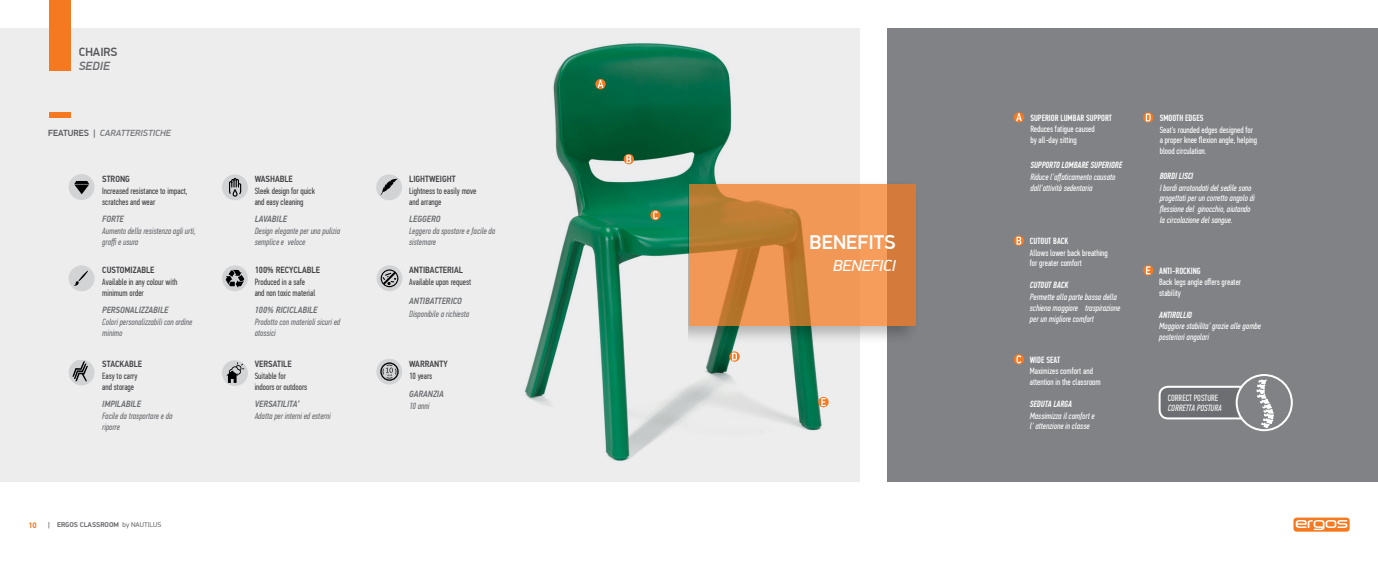
<style>
.page{position:relative;width:1378px;height:567px;background:#fff}
.page>*{position:absolute;margin:0;border:0;box-sizing:border-box;transform-origin:0 0}
.t1{font:500 20px "PF Din Display Pro";color:#fff}
.t2{font:italic 16px "PF Din Display Pro";color:#fff}
.t3{font:500 12px "PF Din Display Pro";color:#565659}
.t4{font:italic 500 12px "PF Din Display Pro";color:#6d6e71}
.t5{font:italic 9px/10.8px "PF Din Text Comp Pro";color:#fff}
.t6{font:italic 9px/10.8px "PF Din Text Comp Pro";color:#6d6e71}
.t7{font:9px/10.8px "PF Din Text Comp Pro";color:#414042}
.t8{font:9px/10.8px "PF Din Text Comp Pro";color:#fff}
.t9{font:italic 500 9px "PF Din Text Cond Pro";color:#6d6e71}
.t10{font:500 9px "PF Din Text Cond Pro";color:#414042}
.t11{font:italic 500 9px "PF Din Text Comp Pro";color:#fff}
.t12{font:500 9px "PF Din Text Comp Pro";color:#fff}
.t13{font:italic 500 9px "PF Din Display Pro";color:#7b7c7f}
.t14{font:700 8px "PF Din Display Pro";color:#f47920}
.t15{font:700 7px "PF Din Display Pro";color:#6d6e71}
.s1{font-style:normal;color:#565659}
.s2{font-weight:400}
</style>
<div class="page">
<div style="left:1293px;top:518px;width:56px;height:14px;background:#f47920;border-radius:3px"></div>
<svg style="left:1295px;top:520px;width:52px;height:10px"></svg>
<div style="left:887px;top:28px;width:491px;height:454px;background:#808285"></div>
<div style="left:0;top:28px;width:859px;height:454px;background:#ededee"></div>
<div style="left:49px;top:112px;width:21px;height:6px;background:#f47920"></div>
<div style="left:49px;top:0;width:21px;height:71px;background:#f47920"></div>
<svg style="left:1013px;top:112px;width:11px;height:11px"></svg>
<svg style="left:1016px;top:113px;width:6px;height:8px"></svg>
<svg style="left:1013px;top:236px;width:11px;height:10px"></svg>
<svg style="left:1016px;top:237px;width:5px;height:8px"></svg>
<svg style="left:1013px;top:354px;width:11px;height:10px"></svg>
<svg style="left:1016px;top:355px;width:5px;height:8px"></svg>
<svg style="left:1143px;top:112px;width:10px;height:11px"></svg>
<svg style="left:1146px;top:114px;width:4px;height:7px"></svg>
<svg style="left:1143px;top:265px;width:10px;height:11px"></svg>
<svg style="left:1146px;top:266px;width:4px;height:8px"></svg>
<img style="left:525px;top:28px;width:335px;height:454px">
<svg style="left:595px;top:79px;width:10px;height:10px"></svg>
<svg style="left:597px;top:80px;width:6px;height:8px"></svg>
<svg style="left:623px;top:154px;width:11px;height:10px"></svg>
<svg style="left:626px;top:155px;width:5px;height:8px"></svg>
<svg style="left:650px;top:210px;width:10px;height:10px"></svg>
<svg style="left:653px;top:211px;width:5px;height:8px"></svg>
<svg style="left:729px;top:351px;width:11px;height:11px"></svg>
<svg style="left:732px;top:353px;width:5px;height:7px"></svg>
<svg style="left:818px;top:397px;width:10px;height:10px"></svg>
<svg style="left:821px;top:398px;width:4px;height:8px"></svg>
<div style="left:1159px;top:387px;width:121px;height:31px;background:#6d6e71;border-radius:9px"></div>
<div style="left:1158px;top:386px;width:123px;height:33px;border:2px solid #fff;border-radius:9px"></div>
<div style="left:1236px;top:375px;width:55px;height:55px;background:#808285;border-radius:50%"></div>
<div style="left:1235px;top:374px;width:57px;height:57px;border:2px solid #fff;border-radius:50%"></div>
<svg style="left:1256px;top:379px;width:18px;height:49px"></svg>
<div style="left:69px;top:174px;width:25px;height:26px;background:#d1d3d4;border-radius:50%"></div>
<svg style="left:69px;top:180px;width:20px;height:14px"></svg>
<div style="left:69px;top:265px;width:25px;height:26px;background:#d1d3d4;border-radius:50%"></div>
<svg style="left:74px;top:270px;width:14px;height:16px"></svg>
<svg style="left:69px;top:360px;width:25px;height:25px"></svg>
<div style="left:222px;top:174px;width:26px;height:26px;background:#d1d3d4;border-radius:50%"></div>
<svg style="left:229px;top:178px;width:12px;height:19px"></svg>
<div style="left:222px;top:265px;width:26px;height:26px;background:#d1d3d4;border-radius:50%"></div>
<svg style="left:226px;top:270px;width:18px;height:18px"></svg>
<div style="left:222px;top:360px;width:26px;height:26px;background:#d1d3d4;border-radius:50%"></div>
<svg style="left:226px;top:362px;width:18px;height:21px"></svg>
<div style="left:376px;top:174px;width:26px;height:26px;background:#d1d3d4;border-radius:50%"></div>
<svg style="left:380px;top:179px;width:18px;height:17px"></svg>
<div style="left:376px;top:359px;width:26px;height:26px;background:#d1d3d4;border-radius:50%"></div>
<svg style="left:380px;top:362px;width:19px;height:19px"></svg>
<div style="left:376px;top:265px;width:26px;height:26px;background:#d1d3d4;border-radius:50%"></div>
<svg style="left:381px;top:269px;width:17px;height:18px"></svg>
<div style="left:689px;top:178px;width:231px;height:167px;background:#000;opacity:.36"></div>
<svg style="left:689px;top:184px;width:227px;height:142px;background:#dd8b48"></svg>
<h3 class="t3" style="left:79px;top:44px;width:40px">CHAIRS</h3>
<h3 class="t4" style="left:79px;top:59px;width:33px">SEDIE</h3>
<p class="t13" style="left:48px;top:127px;width:124px"><span class="s1">FEATURES |</span> CARATTERISTICHE</p>
<p class="t10" style="left:102px;top:173px;width:29px">STRONG</p>
<p class="t7" style="left:102px;top:186px;width:87px">Increased resistance to impact, scratches and wear</p>
<p class="t9" style="left:102px;top:213px;width:23px">FORTE</p>
<p class="t6" style="left:102px;top:226px;width:95px">Aumento della resistenza agli urti, graffi e usura</p>
<p class="t10" style="left:102px;top:264px;width:54px">CUSTOMIZABLE</p>
<p class="t7" style="left:102px;top:277px;width:77px">Available in any colour with minimum order</p>
<p class="t9" style="left:102px;top:304px;width:68px">PERSONALIZZABILE</p>
<p class="t6" style="left:102px;top:317px;width:92px">Colori personalizzabili con ordine minimo</p>
<p class="t10" style="left:102px;top:358px;width:41px">STACKABLE</p>
<p class="t7" style="left:102px;top:371px;width:37px">Easy to carry and storage</p>
<p class="t9" style="left:102px;top:398px;width:40px">IMPILABILE</p>
<p class="t6" style="left:102px;top:411px;width:72px">Facile da trasportare e da riporre</p>
<p class="t14" style="left:28px;top:520px;width:10px">10</p>
<p class="t15" style="left:48px;top:520px;width:115px">| ERGOS CLASSROOM <span class="s2">by NAUTILUS</span></p>
<p class="t10" style="left:255px;top:173px;width:40px">WASHABLE</p>
<p class="t7" style="left:255px;top:186px;width:62px">Sleek design for quick and easy cleaning</p>
<p class="t9" style="left:255px;top:213px;width:34px">LAVABILE</p>
<p class="t6" style="left:255px;top:226px;width:87px">Design elegante per una pulizia semplice e veloce</p>
<p class="t10" style="left:255px;top:264px;width:67px">100% RECYCLABLE</p>
<p class="t7" style="left:255px;top:277px;width:62px">Produced in a safe and non toxic material</p>
<p class="t9" style="left:255px;top:304px;width:64px">100% RICICLABILE</p>
<p class="t6" style="left:255px;top:317px;width:87px">Prodotto con materiali sicuri ed atossici</p>
<p class="t10" style="left:255px;top:358px;width:38px">VERSATILE</p>
<p class="t7" style="left:255px;top:371px;width:54px">Suitable for indoors or outdoors</p>
<p class="t9" style="left:255px;top:398px;width:46px">VERSATILITA’</p>
<p class="t6" style="left:255px;top:411px;width:77px">Adatta per interni ed esterni</p>
<p class="t10" style="left:409px;top:173px;width:48px">LIGHTWEIGHT</p>
<p class="t7" style="left:409px;top:186px;width:69px">Lightness to easily move and arrange</p>
<p class="t9" style="left:409px;top:213px;width:33px">LEGGERO</p>
<p class="t6" style="left:409px;top:226px;width:88px">Leggero da spostare e facile da sistemare</p>
<p class="t10" style="left:409px;top:264px;width:55px">ANTIBACTERIAL</p>
<p class="t7" style="left:409px;top:277px;width:63px">Available upon request</p>
<p class="t9" style="left:409px;top:296px;width:54px">ANTIBATTERICO</p>
<p class="t6" style="left:409px;top:308px;width:62px">Disponibile a richiesta</p>
<p class="t10" style="left:409px;top:358px;width:40px">WARRANTY</p>
<p class="t7" style="left:409px;top:371px;width:25px">10 years</p>
<p class="t9" style="left:409px;top:389px;width:36px">GARANZIA</p>
<p class="t6" style="left:409px;top:401px;width:22px">10 anni</p>
<h1 class="t1" style="left:809px;top:230px;width:88px">BENEFITS</h1>
<h2 class="t2" style="left:833px;top:256px;width:64px">BENEFICI</h2>
<p class="t12" style="left:1030px;top:112px;width:83px">SUPERIOR LUMBAR SUPPORT</p>
<p class="t8" style="left:1030px;top:124px;width:66px">Reduces fatigue caused by all-day sitting</p>
<p class="t5" style="left:1030px;top:171px;width:87px">Riduce l’affaticamento causato dall’attività sedentaria</p>
<p class="t11" style="left:1030px;top:160px;width:93px">SUPPORTO LOMBARE SUPERIORE</p>
<p class="t12" style="left:1030px;top:236px;width:40px">CUTOUT BACK</p>
<p class="t8" style="left:1030px;top:247px;width:79px">Allows lower back breathing for greater comfort</p>
<p class="t11" style="left:1030px;top:280px;width:40px">CUTOUT BACK</p>
<p class="t5" style="left:1030px;top:291px;width:92px">Permette alla parte bassa della schiena maggiore traspirazione per un migliore comfort</p>
<p class="t12" style="left:1030px;top:354px;width:32px">WIDE SEAT</p>
<p class="t8" style="left:1030px;top:366px;width:73px">Maximizes comfort and attention in the classroom</p>
<p class="t11" style="left:1030px;top:398px;width:44px">SEDUTA LARGA</p>
<p class="t5" style="left:1030px;top:410px;width:67px">Massimizza il comfort e l’ attenzione in classe</p>
<p class="t12" style="left:1159px;top:113px;width:45px">SMOOTH EDGES</p>
<p class="t8" style="left:1159px;top:124px;width:99px">Seat’s rounded edges designed for a proper knee flexion angle, helping blood circulation.</p>
<p class="t5" style="left:1159px;top:182px;width:96px">I bordi arrotondati del sedile sono progettati per un corretto angolo di flessione del ginocchio, aiutando la circolazione del sangue.</p>
<p class="t11" style="left:1159px;top:171px;width:35px">BORDI LISCI</p>
<p class="t12" style="left:1159px;top:265px;width:43px">ANTI-ROCKING</p>
<p class="t11" style="left:1159px;top:309px;width:34px">ANTIROLLIO</p>
<p class="t8" style="left:1159px;top:277px;width:83px">Back legs angle offers greater stability</p>
<p class="t5" style="left:1159px;top:321px;width:103px">Maggiore stabilita’ grazie alle gambe posteriori angolari</p>
<p class="t8" style="left:1167px;top:392px;width:52px">CORRECT POSTURE</p>
<p class="t5" style="left:1167px;top:403px;width:55px">CORRETTA POSTURA</p>
</div>
